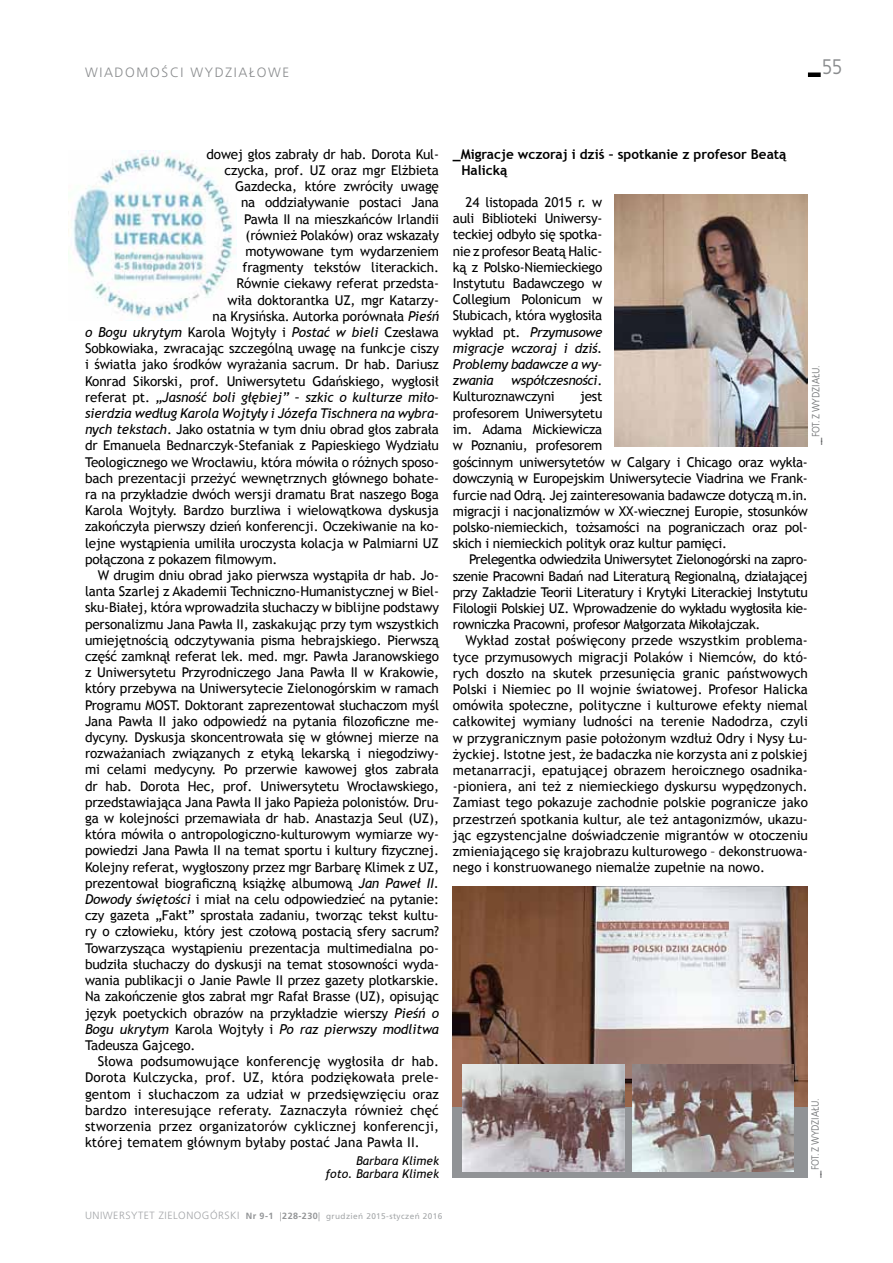
<style>
.page{position:relative;width:893px;height:1263px;background:#fff}
.page>*{position:absolute;margin:0;border:0;box-sizing:border-box;transform-origin:0 0}
.t1{font:21px "EFN Bureau OT";color:#8a8c8e}
.t2{font:13.5px/16.2px "Trebuchet MS";letter-spacing:-.01em;color:#000;text-align:justify}
.t3{font:13.5px "Trebuchet MS";letter-spacing:.01em;color:#000}
.t4{font:italic 13.5px "Trebuchet MS";letter-spacing:-.01em;color:#000}
.t5{font:700 13.5px/16.2px "Trebuchet MS";color:#000}
.t6{font:300 13.5px "Frutiger LT Pro";color:#8a8c8e}
.t7{font:italic 12px/13.5px "Trebuchet MS";color:#000;text-align:right}
.t8{font:300 10.5px "Frutiger LT Pro";letter-spacing:.05em;color:#a3a5a8}
.t9{font:10.5px "EFN Bureau OT";color:#797b7d}
.s1{font-style:italic}
.s2{font-style:normal}
.s3{font-weight:700;color:#636466}
.s4{font-weight:700;font-size:9px;color:#939597}
.s5{font-size:9px;color:#939597}
.s6{font-weight:400;font-size:8.25px;color:#a4a7a9}
</style>
<div class="page">
<div style="left:808px;top:72px;width:13px;height:5px;background:#000"></div>
<img style="left:68px;top:151px;width:169px;height:169px">
<div style="left:453px;top:1010px;width:355px;height:168px;background:#919396"></div>
<img style="left:615px;top:195px;width:193px;height:252px">
<img style="left:453px;top:886px;width:355px;height:220px">
<img style="left:632px;top:1065px;width:162px;height:106px">
<img style="left:462px;top:1064px;width:162px;height:107px">
<p class="t6" style="left:85px;top:65px;width:11px">WIADOMOŚCIWYDZIAŁOWE</p>
<h1 class="t1" style="left:822px;top:55px;width:21px">55</h1>
<p class="t2" style="left:207px;top:146px;width:234px">dowej głos zabrały dr hab. Dorota Kul-</p>
<p class="t2" style="left:225px;top:162px;width:216px">czycka, prof. UZ oraz mgr Elżbieta</p>
<p class="t2" style="left:235px;top:178px;width:205px">Gazdecka, które zwróciły uwagę</p>
<p class="t2" style="left:241px;top:195px;width:199px">na oddziaływanie postaci Jana</p>
<p class="t2" style="left:244px;top:211px;width:196px">Pawła II na mieszkańców Irlandii</p>
<p class="t2" style="left:246px;top:227px;width:195px">(również Polaków) oraz wskazały</p>
<p class="t2" style="left:246px;top:243px;width:195px">motywowane tym wydarzeniem</p>
<p class="t2" style="left:243px;top:259px;width:198px">fragmenty tekstów literackich.</p>
<p class="t2" style="left:237px;top:276px;width:204px">Równie ciekawy referat przedsta-</p>
<p class="t2" style="left:228px;top:292px;width:213px">wiła doktorantka UZ, mgr Katarzy-</p>
<p class="t2" style="left:213px;top:308px;width:228px">na Krysińska. Autorka porównała <span class="s1">Pieśń</span></p>
<p class="t4" style="left:85px;top:324px;width:355px">o Bogu ukrytym <span class="s2">Karola Wojtyły i</span> Postać w bieli <span class="s2">Czesława</span></p>
<p class="t2" style="left:85px;top:340px;width:355px">Sobkowiaka, zwracając szczególną uwagę na funkcje ciszy</p>
<p class="t2" style="left:85px;top:357px;width:355px">i światła jako środków wyrażania sacrum. Dr hab. Dariusz</p>
<p class="t2" style="left:85px;top:373px;width:355px">Konrad Sikorski, prof. Uniwersytetu Gdańskiego, wygłosił</p>
<p class="t4" style="left:85px;top:389px;width:356px"><span class="s2">referat pt.</span> „Jasność boli głębiej” – szkic o kulturze miło-</p>
<p class="t4" style="left:85px;top:405px;width:355px">sierdzia według Karola Wojtyły i Józefa Tischnera na wybra-</p>
<p class="t2" style="left:85px;top:421px;width:355px"><span class="s1">nych tekstach</span>. Jako ostatnia w tym dniu obrad głos zabrała</p>
<p class="t2" style="left:85px;top:438px;width:355px">dr Emanuela Bednarczyk-Stefaniak z Papieskiego Wydziału</p>
<p class="t2" style="left:85px;top:454px;width:355px">Teologicznego we Wrocławiu, która mówiła o różnych sposo-</p>
<p class="t2" style="left:85px;top:470px;width:355px">bach prezentacji przeżyć wewnętrznych głównego bohate-</p>
<p class="t2" style="left:85px;top:486px;width:355px">ra na przykładzie dwóch wersji dramatu Brat naszego Boga</p>
<p class="t2" style="left:85px;top:502px;width:355px">Karola Wojtyły. Bardzo burzliwa i wielowątkowa dyskusja</p>
<p class="t2" style="left:85px;top:519px;width:355px">zakończyła pierwszy dzień konferencji. Oczekiwanie na ko-</p>
<p class="t2" style="left:85px;top:535px;width:355px">lejne wystąpienia umiliła uroczysta kolacja w Palmiarni UZ</p>
<p class="t2" style="left:85px;top:551px;width:194px">połączona z pokazem filmowym.</p>
<p class="t2" style="left:98px;top:567px;width:343px">W drugim dniu obrad jako pierwsza wystąpiła dr hab. Jo-</p>
<p class="t2" style="left:85px;top:583px;width:355px">lanta Szarlej z Akademii Techniczno-Humanistycznej w Biel-</p>
<p class="t2" style="left:85px;top:600px;width:355px">sku-Białej, która wprowadziła słuchaczy w biblijne podstawy</p>
<p class="t2" style="left:85px;top:616px;width:355px">personalizmu Jana Pawła II, zaskakując przy tym wszystkich</p>
<p class="t2" style="left:85px;top:632px;width:355px">umiejętnością odczytywania pisma hebrajskiego. Pierwszą</p>
<p class="t2" style="left:85px;top:648px;width:355px">część zamknął referat lek. med. mgr. Pawła Jaranowskiego</p>
<p class="t2" style="left:85px;top:664px;width:355px">z Uniwersytetu Przyrodniczego Jana Pawła II w Krakowie,</p>
<p class="t2" style="left:85px;top:681px;width:355px">który przebywa na Uniwersytecie Zielonogórskim w ramach</p>
<p class="t2" style="left:85px;top:697px;width:355px">Programu MOST. Doktorant zaprezentował słuchaczom myśl</p>
<p class="t2" style="left:85px;top:713px;width:355px">Jana Pawła II jako odpowiedź na pytania filozoficzne me-</p>
<p class="t2" style="left:85px;top:729px;width:355px">dycyny. Dyskusja skoncentrowała się w głównej mierze na</p>
<p class="t2" style="left:85px;top:745px;width:355px">rozważaniach związanych z etyką lekarską i niegodziwy-</p>
<p class="t2" style="left:85px;top:762px;width:355px">mi celami medycyny. Po przerwie kawowej głos zabrała</p>
<p class="t2" style="left:85px;top:778px;width:355px">dr hab. Dorota Hec, prof. Uniwersytetu Wrocławskiego,</p>
<p class="t2" style="left:85px;top:794px;width:355px">przedstawiająca Jana Pawła II jako Papieża polonistów. Dru-</p>
<p class="t2" style="left:85px;top:810px;width:355px">ga w kolejności przemawiała dr hab. Anastazja Seul (UZ),</p>
<p class="t2" style="left:85px;top:826px;width:355px">która mówiła o antropologiczno-kulturowym wymiarze wy-</p>
<p class="t2" style="left:85px;top:843px;width:355px">powiedzi Jana Pawła II na temat sportu i kultury fizycznej.</p>
<p class="t2" style="left:85px;top:859px;width:355px">Kolejny referat, wygłoszony przez mgr Barbarę Klimek z UZ,</p>
<p class="t2" style="left:85px;top:875px;width:355px">prezentował biograficzną książkę albumową <span class="s1">Jan Paweł II.</span></p>
<p class="t2" style="left:85px;top:891px;width:355px"><span class="s1">Dowody świętości</span> i miał na celu odpowiedzieć na pytanie:</p>
<p class="t2" style="left:85px;top:907px;width:355px">czy gazeta „Fakt” sprostała zadaniu, tworząc tekst kultu-</p>
<p class="t2" style="left:85px;top:924px;width:355px">ry o człowieku, który jest czołową postacią sfery sacrum?</p>
<p class="t2" style="left:85px;top:940px;width:355px">Towarzysząca wystąpieniu prezentacja multimedialna po-</p>
<p class="t2" style="left:85px;top:956px;width:355px">budziła słuchaczy do dyskusji na temat stosowności wyda-</p>
<p class="t2" style="left:85px;top:972px;width:355px">wania publikacji o Janie Pawle II przez gazety plotkarskie.</p>
<p class="t2" style="left:85px;top:988px;width:355px">Na zakończenie głos zabrał mgr Rafał Brasse (UZ), opisując</p>
<p class="t2" style="left:85px;top:1005px;width:355px">język poetyckich obrazów na przykładzie wierszy <span class="s1">Pieśń o</span></p>
<p class="t4" style="left:85px;top:1021px;width:355px">Bogu ukrytym <span class="s2">Karola Wojtyły i</span> Po raz pierwszy modlitwa</p>
<p class="t2" style="left:85px;top:1037px;width:112px">Tadeusza Gajcego.</p>
<p class="t3" style="left:98px;top:1053px;width:343px">Słowa podsumowujące konferencję wygłosiła dr hab.</p>
<p class="t3" style="left:85px;top:1069px;width:355px">Dorota Kulczycka, prof. UZ, która podziękowała prele-</p>
<p class="t3" style="left:85px;top:1086px;width:355px">gentom i słuchaczom za udział w przedsięwzięciu oraz</p>
<p class="t3" style="left:85px;top:1102px;width:355px">bardzo interesujące referaty. Zaznaczyła również chęć</p>
<p class="t3" style="left:85px;top:1118px;width:355px">stworzenia przez organizatorów cyklicznej konferencji,</p>
<p class="t3" style="left:85px;top:1134px;width:336px">której tematem głównym byłaby postać Jana Pawła II.</p>
<p class="t7" style="left:325px;top:1154px;width:115px">Barbara Klimek<br>foto. Barbara Klimek</p>
<p class="t5" style="left:461px;top:146px;width:327px;text-indent:-9px">_Migracje wczoraj i dziś – spotkanie z profesor Beatą<br>Halicką</p>
<p class="t2" style="left:453px;top:194px;width:151px;text-indent:13px">24 listopada 2015 r. w auli Biblioteki Uniwersy&shy;teckiej odbyło się spotka&shy;nie z profesor Beatą Halic&shy;ką z Polsko-Niemieckiego Instytutu Badawczego w Collegium Polonicum w Słubicach, która wygłosiła wykład pt. <span class="s1">Przymusowe migracje wczoraj i dziś.<br>Problemy badawcze a wy&shy;zwania</span></p>
<p class="t9" style="left:810px;top:445px;width:81px;rotate:-90deg"><span class="s3">__</span> FOT. Z WYDZIAŁU.</p>
<p class="t2" style="left:453px;top:372px;width:151px;text-indent:58px"><span class="s1">współczesności</span>.<br>Kulturoznawczyni</p>
<p class="t2" style="left:453px;top:389px;width:356px;text-align:left;text-indent:127px">jest<br>profesorem Uniwersytetu<br>im. Adama Mickiewicza<br>w Poznaniu, profesorem<br>gościnnym uniwersytetów w Calgary i Chicago oraz wykła&shy;dowczynią w Europejskim Uniwersytecie Viadrina we Frank&shy;furcie nad Odrą. Jej zainteresowania badawcze dotyczą m.in. migracji i nacjonalizmów w XX-wiecznej Europie, stosunków polsko-niemieckich, tożsamości na pograniczach oraz pol&shy;skich i niemieckich polityk oraz kultur pamięci.</p>
<p class="t2" style="left:453px;top:552px;width:356px;text-indent:16px">Prelegentka odwiedziła Uniwersytet Zielonogórski na zapro&shy;szenie Pracowni Badań nad Literaturą Regionalną, działającej przy Zakładzie Teorii Literatury i Krytyki Literackiej Instytutu Filologii Polskiej UZ. Wprowadzenie do wykładu wygłosiła kie&shy;rowniczka Pracowni, profesor Małgorzata Mikołajczak.</p>
<p class="t2" style="left:453px;top:633px;width:357px;text-indent:13px">Wykład został poświęcony przede wszystkim problema&shy;tyce przymusowych migracji Polaków i Niemców, do któ&shy;rych doszło na skutek przesunięcia granic państwowych Polski i Niemiec po II wojnie światowej. Profesor Halicka omówiła społeczne, polityczne i kulturowe efekty niemal całkowitej wymiany ludności na terenie Nadodrza, czyli w przygranicznym pasie położonym wzdłuż Odry i Nysy Łu&shy;życkiej. Istotne jest, że badaczka nie korzysta ani z polskiej metanarracji, epatującej obrazem heroicznego osadnika--pioniera, ani też z niemieckiego dyskursu wypędzonych.<br>Zamiast tego pokazuje zachodnie polskie pogranicze jako przestrzeń spotkania kultur, ale też antagonizmów, ukazu&shy;jąc egzystencjalne doświadczenie migrantów w otoczeniu zmieniającego się krajobrazu kulturowego – dekonstruowa&shy;nego i konstruowanego niemalże zupełnie na nowo.</p>
<p class="t9" style="left:809px;top:1178px;width:81px;rotate:-90deg"><span class="s3">__</span> FOT. Z WYDZIAŁU.</p>
<p class="t8" style="left:85px;top:1209px;width:359px">UNIWERSYTET ZIELONOGÓRSKI <span class="s4">Nr 9-1</span> <span class="s5">|</span><span class="s4">228-230</span><span class="s5">|</span> <span class="s6">grudzień 2015-styczeń 2016</span></p>
</div>
